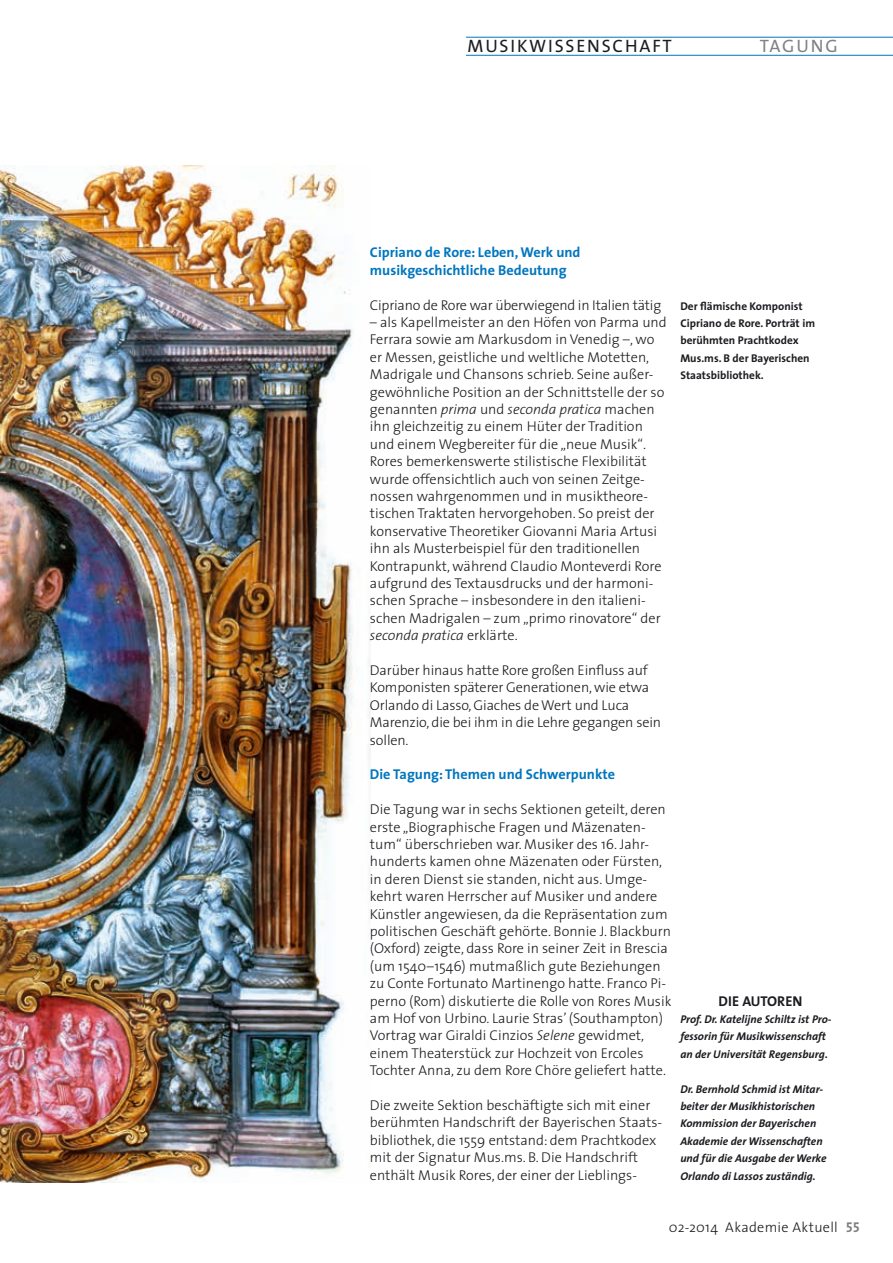
<style>
.page{position:relative;width:893px;height:1263px;background:#fff}
.page>*{position:absolute;margin:0;border:0;box-sizing:border-box;transform-origin:0 0}
.t1{font:18px "The Sans";letter-spacing:.1em;color:#1b1c20}
.t2{font:18px "The Sans";letter-spacing:.1em;color:#818084}
.t3{font:300 14.25px/17.4px "The Sans";color:#1b1c20}
.t4{font:700 14.25px/17.4px "The Sans";color:#0076be}
.t5{font:300 14.25px "The Sans";letter-spacing:.02em;color:#1b1c20}
.t6{font:700 14.25px "The Sans";letter-spacing:.02em;color:#1b1c20}
.t7{font:italic 700 11.25px/17.4px "The Sans";color:#1b1c20}
.t8{font:700 11.25px/17.4px "The Sans";color:#1b1c20}
.s1{font-style:italic}
.s2{font-family:"The Sans Bold Caps";font-weight:400;color:#818084}
</style>
<div class="page">
<img style="left:0;top:165px;width:371px;height:1017px">
<hr style="left:466px;top:55px;width:427px;height:1px;background:#0076be">
<hr style="left:466px;top:37px;width:427px;height:1px;background:#0076be">
<p class="t1" style="left:468px;top:31px;width:205px">MUSIKWISSENSCHAFT</p>
<p class="t2" style="left:760px;top:31px;width:79px">TAGUNG</p>
<p class="t4" style="left:370px;top:243px;width:212px">Cipriano de Rore: Leben, Werk und musikgeschichtliche Bedeutung</p>
<p class="t3" style="left:370px;top:296px;width:293px">Cipriano de Rore war überwiegend in Italien tätig</p>
<p class="t3" style="left:370px;top:313px;width:298px">– als Kapellmeister an den Höfen von Parma und Ferrara sowie am Markusdom in Venedig –, wo er Messen, geistliche und weltliche Motetten, Madrigale und Chansons schrieb. Seine außer&shy;gewöhnliche Position an der Schnittstelle der so genannten <span class="s1">prima</span> und <span class="s1">seconda pratica</span> machen ihn gleichzeitig zu einem Hüter der Tradition und einem Wegbereiter für die „neue Musik“.<br>Rores bemerkenswerte stilistische Flexibilität wurde offensichtlich auch von seinen Zeitge&shy;nossen wahrgenommen und in musiktheore&shy;tischen Traktaten hervorgehoben. So preist der konservative Theoretiker Giovanni Maria Artusi ihn als Musterbeispiel für den traditionellen Kontrapunkt, während Claudio Monteverdi Rore aufgrund des Textausdrucks und der harmoni&shy;schen Sprache – insbesondere in den italieni&shy;schen Madrigalen – zum „primo rinovatore“ der <span class="s1">seconda pratica</span> erklärte.</p>
<p class="t3" style="left:370px;top:661px;width:293px">Darüber hinaus hatte Rore großen Einfluss auf Komponisten späterer Generationen, wie etwa Orlando di Lasso, Giaches de Wert und Luca Marenzio, die bei ihm in die Lehre gegangen sein sollen.</p>
<p class="t4" style="left:370px;top:765px;width:247px">Die Tagung: Themen und Schwerpunkte</p>
<p class="t3" style="left:370px;top:800px;width:303px">Die Tagung war in sechs Sektionen geteilt, deren erste „Biographische Fragen und Mäzenaten&shy;tum“ überschrieben war. Musiker des 16. Jahr&shy;hunderts kamen ohne Mäzenaten oder Fürsten, in deren Dienst sie standen, nicht aus. Umge&shy;kehrt waren Herrscher auf Musiker und andere Künstler angewiesen, da die Repräsentation zum politischen Geschäft gehörte. Bonnie J. Blackburn (Oxford) zeigte, dass Rore in seiner Zeit in Brescia (um 1540–1546) mutmaßlich gute Beziehungen zu Conte Fortunato Martinengo hatte. Franco Pi&shy;perno (Rom) diskutierte die Rolle von Rores Musik am Hof von Urbino. Laurie Stras’ (Southampton)<br>Vortrag war Giraldi Cinzios <span class="s1">Selene</span> gewidmet, einem Theaterstück zur Hochzeit von Ercoles Tochter Anna, zu dem Rore Chöre geliefert hatte.</p>
<p class="t3" style="left:370px;top:1096px;width:294px">Die zweite Sektion beschäftigte sich mit einer berühmten Handschrift der Bayerischen Staats&shy;bibliothek, die 1559 entstand: dem Prachtkodex mit der Signatur Mus.ms. B. Die Handschrift enthält Musik Rores, der einer der Lieblings-</p>
<p class="t8" style="left:680px;top:297px;width:136px">Der flämische Komponist<br>Cipriano de Rore. Porträt im berühmten Prachtkodex<br>Mus.ms. B der Bayerischen<br>Staatsbibliothek.</p>
<p class="t6" style="left:719px;top:989px;width:85px">Die Autoren</p>
<p class="t7" style="left:680px;top:1010px;width:153px">Prof. Dr. Katelijne Schiltz ist Pro&shy;fessorin für Musikwissenschaft an der Universität Regensburg.</p>
<p class="t7" style="left:680px;top:1080px;width:148px">Dr. Bernhold Schmid ist Mitar&shy;beiter der Musikhistorischen<br>Kommission der Bayerischen<br>Akademie der Wissenschaften und für die Ausgabe der Werke<br>Orlando di Lassos zuständig.</p>
<p class="t5" style="left:669px;top:1215px;width:192px">02-2014 Akademie Aktuell <span class="s2">55</span></p>
</div>
